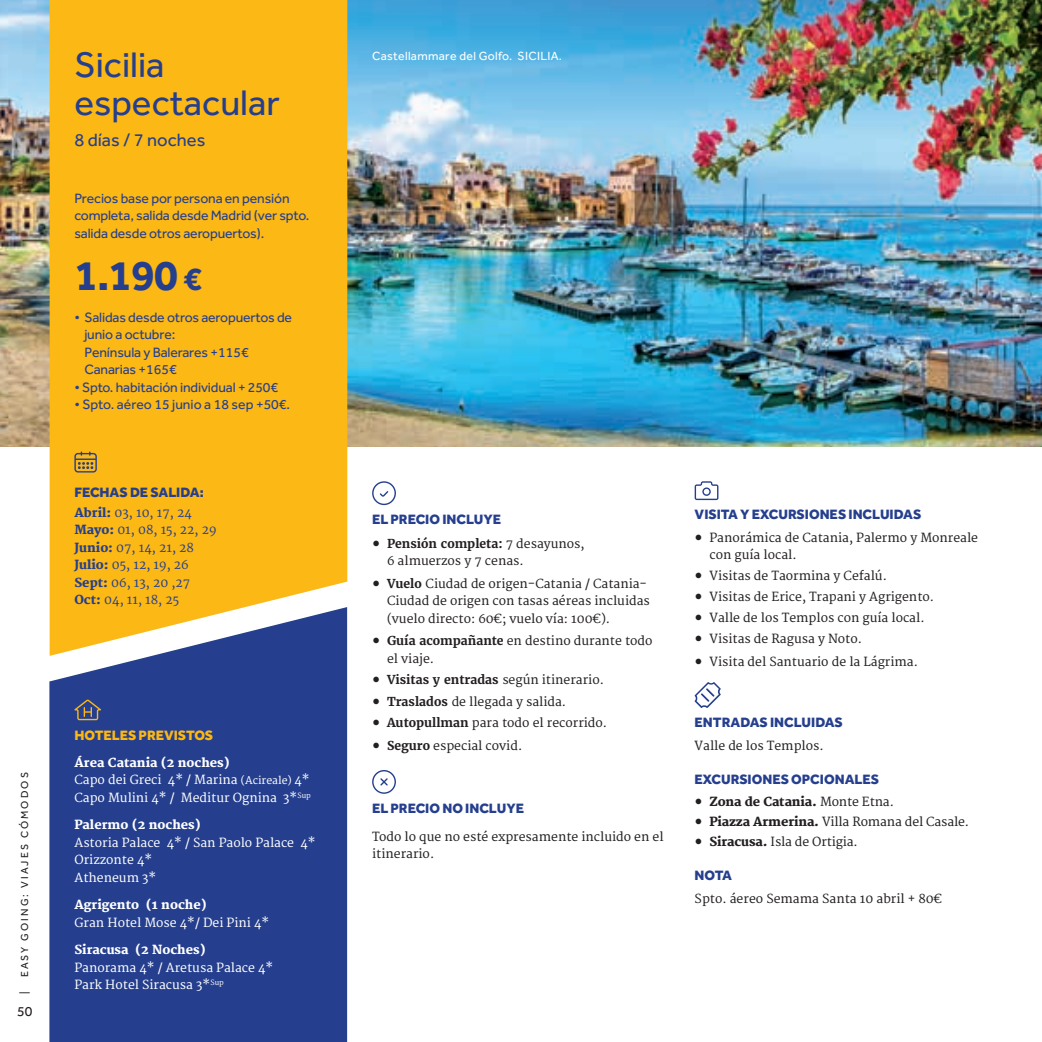
<style>
.page{position:relative;width:1042px;height:1042px;background:#fff}
.page>*{position:absolute;margin:0;border:0;box-sizing:border-box;transform-origin:0 0}
.t1{font:700 43.75px "Effra";color:#253f8e}
.t2{font:36.75px/38.5px "Effra";color:#253f8e}
.t3{font:18.38px "Effra";color:#253f8e}
.t4{font:14px/17.5px "Effra";letter-spacing:-.01em;color:#253f8e}
.t5{font:800 14px "Effra";color:#253f8e}
.t6{font:800 14px "Effra";color:#fcb814}
.t7{font:14px "Effra";color:#231f20}
.t8{font:12.25px/17.5px "Merriweather";color:#231f20}
.t9{font:12.25px/17.5px "Merriweather";color:#fff}
.t10{font:12.25px "Merriweather";color:#253f8e}
.t11{font:800 12.25px "Merriweather";color:#fff}
.t12{font:700 12.25px "Merriweather";color:#231f20}
.t13{font:12.25px "Effra";letter-spacing:.025em;color:#fff}
.t14{font:800 12.25px "Merriweather";letter-spacing:-.01em;color:#231f20}
.t15{font:10.5px "Effra";letter-spacing:.2em;color:#231f20}
.s1{font-size:33.25px}
.s2{font-weight:800}
.s3{font-size:10.5px}
.s4{font-family:"Minion Pro";font-size:21px}
.s5{font-weight:700}
.s6{font-family:"Minion Pro";font-weight:400;font-size:21px}
.s7{font-weight:400}
</style>
<div class="page">
<img style="left:0;top:0;width:1042px;height:446px">
<div style="left:50px;top:0;width:297px;height:607px;background:#fcb814"></div>
<svg style="left:49px;top:607px;width:298px;height:435px;background:#374d8f"></svg>
<svg style="left:74px;top:699px;width:27px;height:21px"></svg>
<svg style="left:694px;top:481px;width:24px;height:19px"></svg>
<svg style="left:694px;top:682px;width:27px;height:26px"></svg>
<svg style="left:372px;top:481px;width:24px;height:24px"></svg>
<svg style="left:372px;top:770px;width:24px;height:24px"></svg>
<svg style="left:74px;top:451px;width:23px;height:21px"></svg>
<p class="t2" style="left:74px;top:45px;width:207px">Sicilia espectacular</p>
<p class="t3" style="left:74px;top:129px;width:132px">8 días / 7 noches</p>
<p class="t4" style="left:74px;top:189px;width:236px">Precios base por persona en pensión completa, salida desde Madrid (ver spto. salida desde otros aeropuertos).</p>
<p class="t1" style="left:74px;top:248px;width:129px">1.190 <span class="s1">€</span></p>
<p class="t4" style="left:84px;top:308px;width:209px;text-indent:-10px">• Salidas desde otros aeropuertos de junio a octubre:</p>
<p class="t4" style="left:84px;top:343px;width:166px">Península y Balerares +115€</p>
<p class="t4" style="left:84px;top:361px;width:94px">Canarias +165€</p>
<p class="t4" style="left:74px;top:378px;width:205px">• Spto. habitación individual + 250€</p>
<p class="t4" style="left:74px;top:396px;width:217px">• Spto. aéreo 15 junio a 18 sep +50€.</p>
<p class="t5" style="left:74px;top:483px;width:131px">FECHAS DE SALIDA:</p>
<p class="t10" style="left:74px;top:505px;width:119px"><span class="s2">Abril:</span> 03, 10, 17, 24</p>
<p class="t10" style="left:74px;top:523px;width:144px"><span class="s2">Mayo:</span> 01, 08, 15, 22, 29</p>
<p class="t10" style="left:74px;top:540px;width:121px"><span class="s2">Junio:</span> 07, 14, 21, 28</p>
<p class="t10" style="left:74px;top:558px;width:116px"><span class="s2">Julio:</span> 05, 12, 19, 26</p>
<p class="t10" style="left:74px;top:575px;width:117px"><span class="s2">Sept:</span> 06, 13, 20 ,27</p>
<p class="t10" style="left:74px;top:593px;width:106px"><span class="s2">Oct:</span> 04, 11, 18, 25</p>
<p class="t15" style="left:18px;top:977px;width:206px;rotate:-90deg">EASY GOING: VIAJES CÓMODOS</p>
<p class="t15" style="left:18px;top:994px;width:4px;rotate:-90deg">|</p>
<p class="t7" style="left:17px;top:1003px;width:17px">50</p>
<p class="t6" style="left:74px;top:726px;width:140px">HOTELES PREVISTOS</p>
<p class="t11" style="left:74px;top:755px;width:157px">Área Catania (2 noches)</p>
<p class="t9" style="left:74px;top:772px;width:237px">Capo dei Greci 4* / Marina <span class="s3">(Acireale)</span> 4*</p>
<p class="t9" style="left:74px;top:789px;width:238px">Capo Mulini 4* / Meditur Ognina 3*<sup>Sup</sup></p>
<p class="t11" style="left:74px;top:818px;width:128px">Palermo (2 noches)</p>
<p class="t9" style="left:74px;top:834px;width:243px">Astoria Palace 4* / San Paolo Palace 4*<br>Orizzonte 4*<br>Atheneum 3*</p>
<p class="t11" style="left:74px;top:898px;width:134px">Agrigento (1 noche)</p>
<p class="t9" style="left:74px;top:914px;width:196px">Gran Hotel Mose 4*/ Dei Pini 4*</p>
<p class="t11" style="left:74px;top:943px;width:133px">Siracusa (2 Noches)</p>
<p class="t9" style="left:74px;top:959px;width:200px">Panorama 4* / Aretusa Palace 4*</p>
<p class="t9" style="left:74px;top:976px;width:151px">Park Hotel Siracusa 3*<sup>Sup</sup></p>
<p class="t13" style="left:372px;top:49px;width:191px">Castellammare del Golfo. SICILIA.</p>
<p class="t5" style="left:372px;top:511px;width:131px">EL PRECIO INCLUYE</p>
<p class="t8" style="left:387px;top:536px;width:199px;line-height:16.6px;text-indent:-15px"><span class="s4">•</span> <span class="s5">Pensión completa:</span> 7 desayunos,<br>6 almuerzos y 7 cenas.</p>
<p class="t8" style="left:387px;top:575px;width:264px;text-indent:-15px"><span class="s4">•</span> <span class="s5">Vuelo</span> Ciudad de origen-Catania / Catania-<br>Ciudad de origen con tasas aéreas incluidas (vuelo directo: 60€; vuelo vía: 100€).</p>
<p class="t8" style="left:387px;top:632px;width:267px;text-indent:-15px"><span class="s4">•</span> <span class="s5">Guía acompañante</span> en destino durante todo el viaje.</p>
<p class="t12" style="left:372px;top:672px;width:233px"><span class="s6">•</span> Visitas y entradas <span class="s7">según itinerario.</span></p>
<p class="t8" style="left:372px;top:693px;width:195px"><span class="s4">•</span> <span class="s5">Traslados</span> de llegada y salida.</p>
<p class="t8" style="left:372px;top:715px;width:236px"><span class="s4">•</span> <span class="s5">Autopullman</span> para todo el recorrido.</p>
<p class="t8" style="left:372px;top:737px;width:152px"><span class="s4">•</span> <span class="s5">Seguro</span> especial covid.</p>
<p class="t5" style="left:372px;top:799px;width:153px">EL PRECIO NO INCLUYE</p>
<p class="t8" style="left:372px;top:828px;width:293px">Todo lo que no esté expresamente incluido en el itinerario.</p>
<p class="t5" style="left:694px;top:506px;width:228px">VISITA Y EXCURSIONES INCLUIDAS</p>
<p class="t8" style="left:709px;top:529px;width:270px;text-indent:-15px"><span class="s4">•</span> Panorámica de Catania, Palermo y Monreale con guía local.</p>
<p class="t8" style="left:694px;top:568px;width:194px"><span class="s4">•</span> Visitas de Taormina y Cefalú.</p>
<p class="t8" style="left:694px;top:589px;width:241px"><span class="s4">•</span> Visitas de Erice, Trapani y Agrigento.</p>
<p class="t8" style="left:694px;top:610px;width:231px"><span class="s4">•</span> Valle de los Templos con guía local.</p>
<p class="t8" style="left:694px;top:630px;width:169px"><span class="s4">•</span> Visitas de Ragusa y Noto.</p>
<p class="t8" style="left:694px;top:653px;width:225px"><span class="s4">•</span> Visita del Santuario de la Lágrima.</p>
<p class="t5" style="left:694px;top:714px;width:150px">ENTRADAS INCLUIDAS</p>
<p class="t8" style="left:694px;top:737px;width:130px">Valle de los Templos.</p>
<p class="t5" style="left:694px;top:770px;width:186px">EXCURSIONES OPCIONALES</p>
<p class="t14" style="left:694px;top:795px;width:201px"><span class="s6">•</span> Zona de Catania. <span class="s7">Monte Etna.</span></p>
<p class="t8" style="left:694px;top:814px;width:276px"><span class="s4">•</span> <span class="s2">Piazza Armerina.</span> Villa Romana del Casale.</p>
<p class="t8" style="left:694px;top:834px;width:165px"><span class="s4">•</span> <span class="s2">Siracusa.</span> Isla de Ortigia.</p>
<p class="t5" style="left:694px;top:867px;width:39px">NOTA</p>
<p class="t8" style="left:694px;top:890px;width:249px">Spto. áereo Semama Santa 10 abril + 80€</p>
</div>
